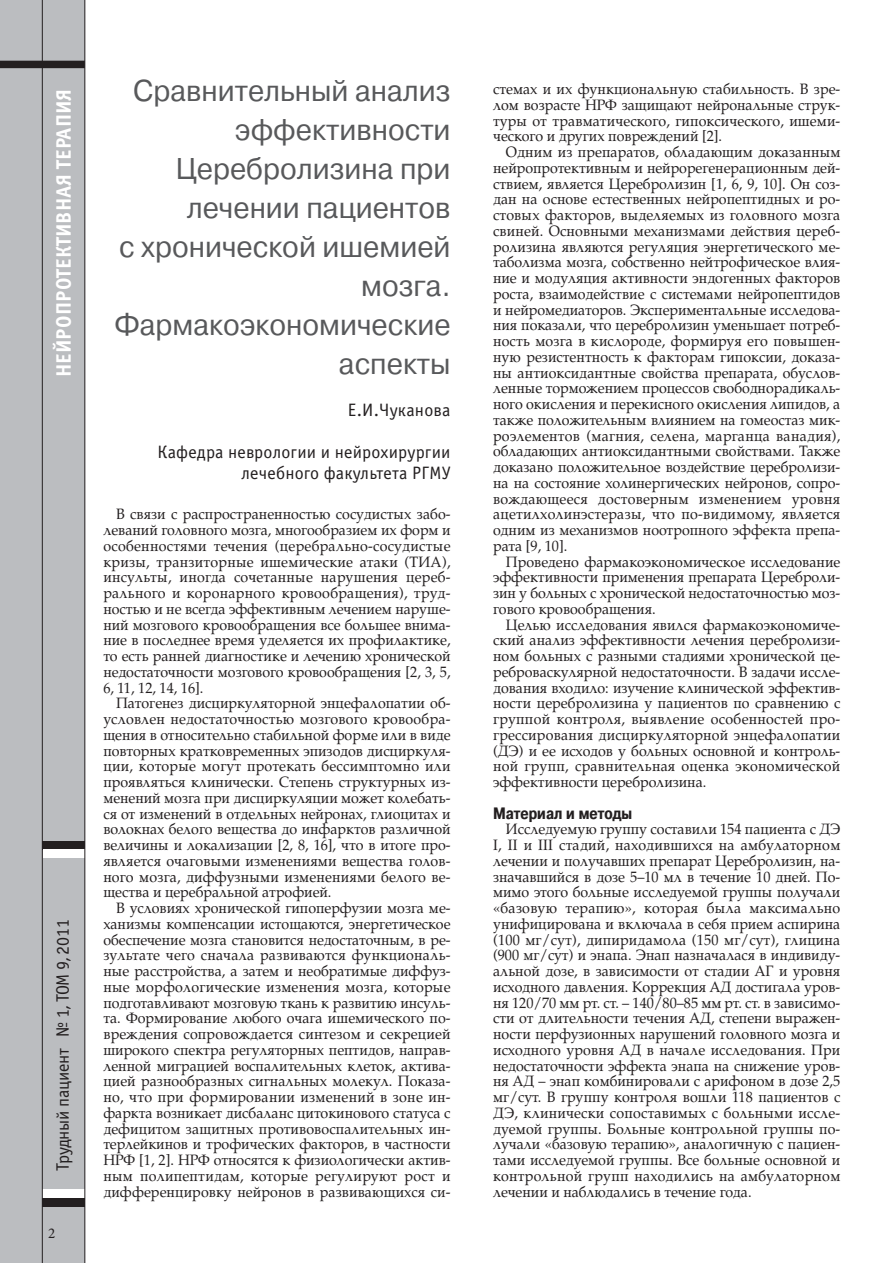
<style>
.page{position:relative;width:893px;height:1263px;background:#fff}
.page>*{position:absolute;margin:0;border:0;box-sizing:border-box;transform-origin:0 0}
.t1{font:30px/39px "Pragmatica C";color:#58595b;text-align:right;scale:.95 1}
.t2{font:700 21px "Officina Sans C";color:#fff}
.t3{font:18px/21px "Officina Sans C";letter-spacing:.01em;color:#231f20;text-align:right}
.t4{font:18px "Officina Sans C";letter-spacing:-.015em;color:#231f20}
.t5{font:700 16.5px "Pragmatica Cond C";color:#231f20}
.t6{font:15px/15.8px "AG Palatial";color:#231f20;text-align:justify;scale:.95 1}
.t7{font:15px "Minion Pro";color:#231f20}
</style>
<div class="page">
<div style="left:0;top:0;width:85px;height:1263px;background:#bbbdc0"></div>
<div style="left:0;top:61px;width:85px;height:7px;background:#231f20"></div>
<div style="left:42px;top:841px;width:43px;height:9px;background:#231f20"></div>
<div style="left:43px;top:850px;width:42px;height:8px;background:#fff"></div>
<div style="left:43px;top:1190px;width:42px;height:8px;background:#fff"></div>
<div style="left:42px;top:1198px;width:43px;height:9px;background:#231f20"></div>
<hr style="left:42px;top:0;width:1px;height:1263px;background:#231f20">
<hr style="left:84px;top:0;width:1px;height:1263px;background:#231f20">
<h2 class="t2" style="left:56px;top:377px;width:290px;rotate:-90deg">НЕЙРОПРОТЕКТИВНАЯ ТЕРАПИЯ</h2>
<h1 class="t1" style="left:114px;top:74px;width:355px">Сравнительный анализ эффективности<br>Церебролизина при лечении пациентов<br>с хронической ишемией мозга.<br>Фармакоэкономические аспекты</h1>
<p class="t3" style="left:348px;top:401px;width:104px">Е.И.Чуканова</p>
<p class="t3" style="left:157px;top:443px;width:295px">Кафедра неврологии и нейрохирургии лечебного факультета РГМУ</p>
<p class="t6" style="left:103px;top:508px;width:367px;text-indent:13px">В связи с распространенностью сосудистых забо&shy;леваний головного мозга, многообразием их форм и особенностями течения (церебрально-сосудистые кризы, транзиторные ишемические атаки (ТИА), инсульты, иногда сочетанные нарушения цереб&shy;рального и коронарного кровообращения), труд&shy;ностью и не всегда эффективным лечением наруше&shy;ний мозгового кровообращения все большее внима&shy;ние в последнее время уделяется их профилактике, то есть ранней диагностике и лечению хронической недостаточности мозгового кровообращения [2, 3, 5, 6, 11, 12, 14, 16].</p>
<p class="t6" style="left:103px;top:697px;width:367px;text-indent:13px">Патогенез дисциркуляторной энцефалопатии об&shy;условлен недостаточностью мозгового кровообра&shy;щения в относительно стабильной форме или в виде повторных кратковременных эпизодов дисциркуля&shy;ции, которые могут протекать бессимптомно или проявляться клинически. Степень структурных из&shy;менений мозга при дисциркуляции может колебать&shy;ся от изменений в отдельных нейронах, глиоцитах и волокнах белого вещества до инфарктов различной величины и локализации [2, 8, 16], что в итоге про&shy;является очаговыми изменениями вещества голов&shy;ного мозга, диффузными изменениями белого ве&shy;щества и церебральной атрофией.</p>
<p class="t6" style="left:103px;top:902px;width:367px;text-indent:13px">В условиях хронической гипоперфузии мозга ме&shy;ханизмы компенсации истощаются, энергетическое обеспечение мозга становится недостаточным, в ре&shy;зультате чего сначала развиваются функциональ&shy;ные расстройства, а затем и необратимые диффуз&shy;ные морфологические изменения мозга, которые подготавливают мозговую ткань к развитию инсуль&shy;та. Формирование любого очага ишемического по&shy;вреждения сопровождается синтезом и секрецией широкого спектра регуляторных пептидов, направ&shy;ленной миграцией воспалительных клеток, актива&shy;цией разнообразных сигнальных молекул. Показа&shy;но, что при формировании изменений в зоне ин&shy;фаркта возникает дисбаланс цитокинового статуса с дефицитом защитных противовоспалительных ин&shy;терлейкинов и трофических факторов, в частности НРФ [1, 2]. НРФ относятся к физиологически актив&shy;ным полипептидам, которые регулируют рост и дифференцировку нейронов в развивающихся си-</p>
<p class="t4" style="left:56px;top:1171px;width:253px;rotate:-90deg">Трудный пациент № 1, ТОМ 9, 2011</p>
<p class="t7" style="left:48px;top:1224px;width:9px">2</p>
<p class="t6" style="left:493px;top:83px;width:367px">стемах и их функциональную стабильность. В зре&shy;лом возрасте НРФ защищают нейрональные струк&shy;туры от травматического, гипоксического, ишеми&shy;ческого и других повреждений [2].</p>
<p class="t6" style="left:493px;top:146px;width:367px;text-indent:13px">Одним из препаратов, обладающим доказанным нейропротективным и нейрорегенерационным дей&shy;ствием, является Церебролизин [1, 6, 9, 10]. Он соз&shy;дан на основе естественных нейропептидных и ро&shy;стовых факторов, выделяемых из головного мозга свиней. Основными механизмами действия цереб&shy;ролизина являются регуляция энергетического ме&shy;таболизма мозга, собственно нейтрофическое влия&shy;ние и модуляция активности эндогенных факторов роста, взаимодействие с системами нейропептидов и нейромедиаторов. Экспериментальные исследова&shy;ния показали, что церебролизин уменьшает потреб&shy;ность мозга в кислороде, формируя его повышен&shy;ную резистентность к факторам гипоксии, доказа&shy;ны антиоксидантные свойства препарата, обуслов&shy;ленные торможением процессов свободнорадикаль&shy;ного окисления и перекисного окисления липидов, а также положительным влиянием на гомеостаз мик&shy;роэлементов (магния, селена, марганца ванадия), обладающих антиоксидантными свойствами. Также доказано положительное воздействие церебролизи&shy;на на состояние холинергических нейронов, сопро&shy;вождающееся достоверным изменением уровня ацетилхолинэстеразы, что по-видимому, является одним из механизмов ноотропного эффекта препа&shy;рата [9, 10].</p>
<p class="t6" style="left:493px;top:555px;width:367px;text-indent:13px">Проведено фармакоэкономическое исследование эффективности применения препарата Цереброли&shy;зин у больных с хронической недостаточностью моз&shy;гового кровообращения.</p>
<p class="t6" style="left:493px;top:618px;width:367px;text-indent:13px">Целью исследования явился фармакоэкономиче&shy;ский анализ эффективности лечения церебролизи&shy;ном больных с разными стадиями хронической це&shy;реброваскулярной недостаточности. В задачи иссле&shy;дования входило: изучение клинической эффектив&shy;ности церебролизина у пациентов по сравнению с группой контроля, выявление особенностей про&shy;грессирования дисциркуляторной энцефалопатии (ДЭ) и ее исходов у больных основной и контроль&shy;ной групп, сравнительная оценка экономической эффективности церебролизина.</p>
<p class="t5" style="left:493px;top:807px;width:141px">Материал и методы</p>
<p class="t6" style="left:493px;top:823px;width:367px;text-indent:13px">Исследуемую группу составили 154 пациента с ДЭ I, II и III стадий, находившихся на амбулаторном лечении и получавших препарат Церебролизин, на&shy;значавшийся в дозе 5–10 мл в течение 10 дней. По&shy;мимо этого больные исследуемой группы получали «базовую терапию», которая была максимально унифицирована и включала в себя прием аспирина (100 мг/cут), дипиридамола (150 мг/сут), глицина (900 мг/сут) и энапа. Энап назначалася в индивиду&shy;альной дозе, в зависимости от стадии АГ и уровня исходного давления. Коррекция АД достигала уров&shy;ня 120/70 мм рт. ст. – 140/80–85 мм рт. ст. в зависимо&shy;сти от длительности течения АД, степени выражен&shy;ности перфузионных нарушений головного мозга и исходного уровня АД в начале исследования. При недостаточности эффекта энапа на снижение уров&shy;ня АД – энап комбинировали с арифоном в дозе 2,5 мг/сут. В группу контроля вошли 118 пациентов с ДЭ, клинически сопоставимых с больными иссле&shy;дуемой группы. Больные контрольной группы по&shy;лучали «базовую терапию», аналогичную с пациен&shy;тами исследуемой группы. Все больные основной и контрольной групп находились на амбулаторном лечении и наблюдались в течение года.</p>
</div>
